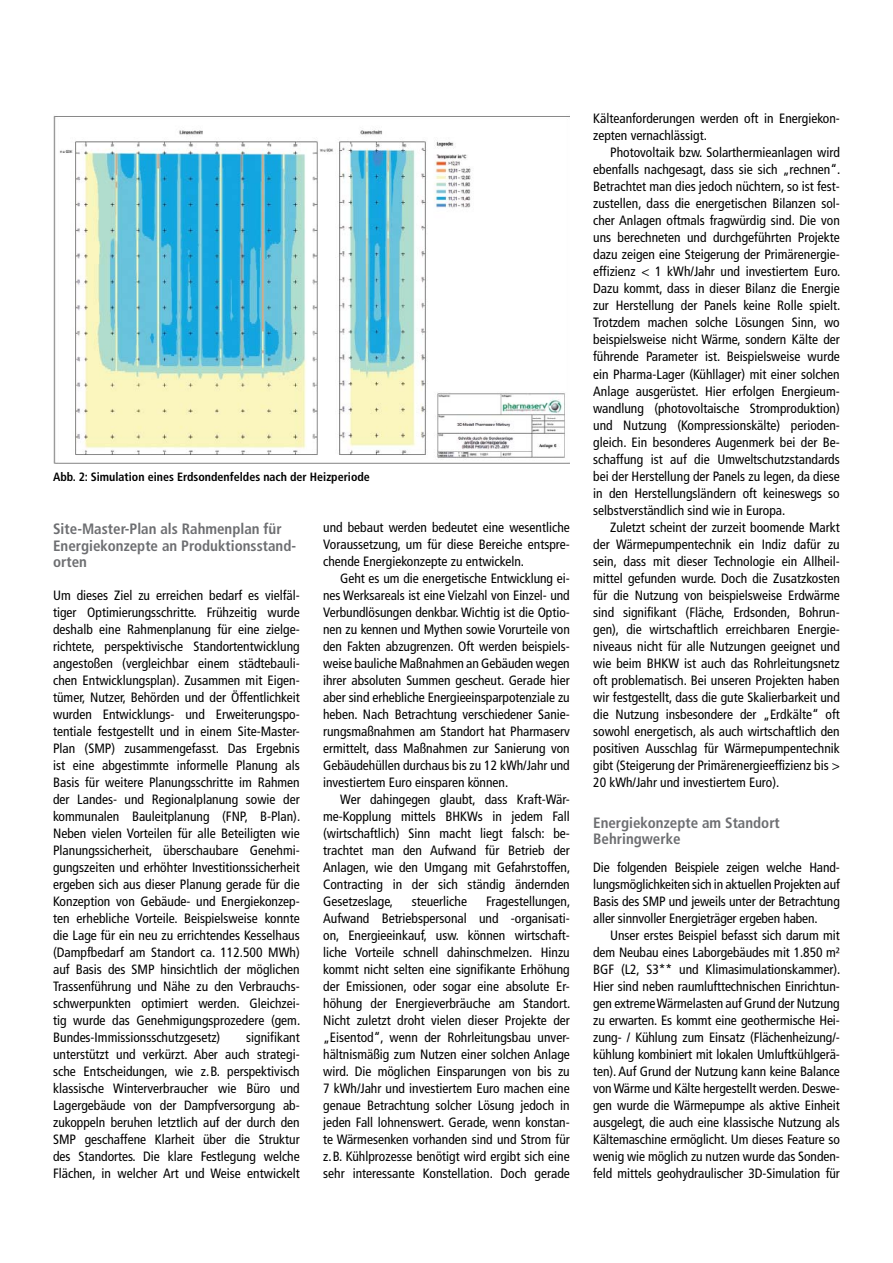
<style>
.page{position:relative;width:893px;height:1263px;background:#fff}
.page>*{position:absolute;margin:0;border:0;box-sizing:border-box;transform-origin:0 0}
.t1{font:700 condensed 15px/16.5px "Frutiger LT Com";color:#6d6e71}
.t2{font:condensed 13.5px/17px "Frutiger LT Com";color:#000;text-align:justify}
.t3{font:700 condensed 12px "Frutiger LT Com";color:#000}
</style>
<div class="page">
<img style="left:53px;top:116px;width:517px;height:347px">
<p class="t3" style="left:53px;top:470px;width:318px">Abb. 2: Simulation eines Erdsondenfeldes nach der Heizperiode</p>
<p class="t1" style="left:53px;top:521px;width:244px">Site-Master-Plan als Rahmenplan für<br>Energiekonzepte an Produktionsstand&shy;orten</p>
<p class="t2" style="left:53px;top:586px;width:249px">Um dieses Ziel zu erreichen bedarf es vielfäl&shy;tiger Optimierungsschritte. Frühzeitig wurde deshalb eine Rahmenplanung für eine zielge&shy;richtete, perspektivische Standortentwicklung angestoßen (vergleichbar einem städtebauli&shy;chen Entwicklungsplan). Zusammen mit Eigen&shy;tümer, Nutzer, Behörden und der Öffentlichkeit wurden Entwicklungs- und Erweiterungspo&shy;tentiale festgestellt und in einem Site-Master-Plan (SMP) zusammengefasst. Das Ergebnis ist eine abgestimmte informelle Planung als Basis für weitere Planungsschritte im Rahmen der Landes- und Regionalplanung sowie der kommunalen Bauleitplanung (FNP, B-Plan).<br>Neben vielen Vorteilen für alle Beteiligten wie Planungssicherheit, überschaubare Genehmi&shy;gungszeiten und erhöhter Investitionssicherheit ergeben sich aus dieser Planung gerade für die Konzeption von Gebäude- und Energiekonzep&shy;ten erhebliche Vorteile. Beispielsweise konnte die Lage für ein neu zu errichtendes Kesselhaus (Dampfbedarf am Standort ca. 112.500 MWh) auf Basis des SMP hinsichtlich der möglichen Trassenführung und Nähe zu den Verbrauchs&shy;schwerpunkten optimiert werden. Gleichzei&shy;tig wurde das Genehmigungsprozedere (gem.<br>Bundes-Immissionsschutzgesetz)</p>
<p class="t2" style="left:53px;top:1029px;width:248px;text-indent:193px">signifikant unterstützt und verkürzt. Aber auch strategi&shy;sche Entscheidungen, wie z.B. perspektivisch klassische Winterverbraucher wie Büro und Lagergebäude von der Dampfversorgung ab&shy;zukoppeln beruhen letztlich auf der durch den SMP geschaffene Klarheit über die Struktur des Standortes. Die klare Festlegung welche Flächen, in welcher Art und Weise entwickelt</p>
<p class="t2" style="left:323px;top:519px;width:248px">und bebaut werden bedeutet eine wesentliche Voraussetzung, um für diese Bereiche entspre&shy;chende Energiekonzepte zu entwickeln.</p>
<p class="t2" style="left:323px;top:570px;width:248px;text-indent:17px">Geht es um die energetische Entwicklung ei&shy;nes Werksareals ist eine Vielzahl von Einzel- und Verbundlösungen denkbar. Wichtig ist die Optio&shy;nen zu kennen und Mythen sowie Vorurteile von den Fakten abzugrenzen. Oft werden beispiels&shy;weise bauliche Maßnahmen an Gebäuden wegen ihrer absoluten Summen gescheut. Gerade hier aber sind erhebliche Energieeinsparpotenziale zu heben. Nach Betrachtung verschiedener Sanie&shy;rungsmaßnahmen am Standort hat Pharmaserv ermittelt, dass Maßnahmen zur Sanierung von Gebäudehüllen durchaus bis zu 12 kWh/Jahr und investiertem Euro einsparen können.</p>
<p class="t2" style="left:323px;top:791px;width:249px;text-indent:17px">Wer dahingegen glaubt, dass Kraft-Wär&shy;me-Kopplung mittels BHKWs in jedem Fall (wirtschaftlich) Sinn macht liegt falsch: be&shy;trachtet man den Aufwand für Betrieb der Anlagen, wie den Umgang mit Gefahrstoffen, Contracting in der sich ständig ändernden Gesetzeslage,</p>
<p class="t2" style="left:323px;top:893px;width:249px;text-indent:163px">Fragestellungen, Aufwand Betriebspersonal und -organisati&shy;on, Energieeinkauf, usw. können wirtschaft&shy;liche Vorteile schnell dahinschmelzen. Hinzu kommt nicht selten eine signifikante Erhöhung der Emissionen, oder sogar eine absolute Er&shy;höhung der Energieverbräuche am Standort.<br>Nicht zuletzt droht vielen dieser Projekte der „Eisentod“, wenn der Rohrleitungsbau unver&shy;hältnismäßig zum Nutzen einer solchen Anlage wird. Die möglichen Einsparungen von bis zu 7 kWh/Jahr und investiertem Euro machen eine genaue Betrachtung solcher Lösung jedoch in jeden Fall lohnenswert. Gerade, wenn konstan&shy;te Wärmesenken vorhanden sind und Strom für z.B. Kühlprozesse benötigt wird ergibt sich eine sehr interessante Konstellation. Doch gerade</p>
<p class="t2" style="left:412px;top:893px;width:57px">steuerliche</p>
<p class="t2" style="left:593px;top:110px;width:248px">Kälteanforderungen werden oft in Energiekon&shy;zepten vernachlässigt.</p>
<p class="t2" style="left:593px;top:144px;width:249px;text-indent:17px">Photovoltaik bzw. Solarthermieanlagen wird ebenfalls nachgesagt, dass sie sich „rechnen“.<br>Betrachtet man dies jedoch nüchtern, so ist fest&shy;zustellen, dass die energetischen Bilanzen sol&shy;cher Anlagen oftmals fragwürdig sind. Die von uns berechneten und durchgeführten Projekte dazu zeigen eine Steigerung der Primärenergie&shy;effizienz &lt; 1 kWh/Jahr und investiertem Euro.<br>Dazu kommt, dass in dieser Bilanz die Energie zur Herstellung der Panels keine Rolle spielt.<br>Trotzdem machen solche Lösungen Sinn, wo beispielsweise nicht Wärme, sondern Kälte der führende Parameter ist. Beispielsweise wurde ein Pharma-Lager (Kühllager) mit einer solchen Anlage ausgerüstet. Hier erfolgen Energieum&shy;wandlung (photovoltaische Stromproduktion) und Nutzung (Kompressionskälte) perioden&shy;gleich. Ein besonderes Augenmerk bei der Be&shy;schaffung ist auf die Umweltschutzstandards bei der Herstellung der Panels zu legen, da diese in den Herstellungsländern oft keineswegs so selbstverständlich sind wie in Europa.</p>
<p class="t2" style="left:593px;top:518px;width:248px;text-indent:17px">Zuletzt scheint der zurzeit boomende Markt der Wärmepumpentechnik ein Indiz dafür zu sein, dass mit dieser Technologie ein Allheil&shy;mittel gefunden wurde. Doch die Zusatzkosten für die Nutzung von beispielsweise Erdwärme sind signifikant (Fläche, Erdsonden, Bohrun&shy;gen), die wirtschaftlich erreichbaren Energie&shy;niveaus nicht für alle Nutzungen geeignet und wie beim BHKW ist auch das Rohrleitungsnetz oft problematisch. Bei unseren Projekten haben wir festgestellt, dass die gute Skalierbarkeit und die Nutzung insbesondere der „Erdkälte“ oft sowohl energetisch, als auch wirtschaftlich den positiven Ausschlag für Wärmepumpentechnik gibt (Steigerung der Primärenergieeffizienz bis &gt; 20 kWh/Jahr und investiertem Euro).</p>
<p class="t1" style="left:593px;top:814px;width:188px">Energiekonzepte am Standort<br>Behringwerke</p>
<p class="t2" style="left:593px;top:859px;width:248px">Die folgenden Beispiele zeigen welche Hand&shy;lungsmöglichkeiten sich in aktuellen Projekten auf Basis des SMP und jeweils unter der Betrachtung aller sinnvoller Energieträger ergeben haben.</p>
<p class="t2" style="left:593px;top:927px;width:249px;text-indent:17px">Unser erstes Beispiel befasst sich darum mit dem Neubau eines Laborgebäudes mit 1.850 m²<br>BGF (L2, S3** und Klimasimulationskammer).<br>Hier sind neben raumlufttechnischen Einrichtun&shy;gen extreme Wärmelasten auf Grund der Nutzung zu erwarten. Es kommt eine geothermische Hei&shy;zung- / Kühlung zum Einsatz (Flächenheizung/- kühlung kombiniert mit lokalen Umluftkühlgerä&shy;ten). Auf Grund der Nutzung kann keine Balance von Wärme und Kälte hergestellt werden. Deswe&shy;gen wurde die Wärmepumpe als aktive Einheit ausgelegt, die auch eine klassische Nutzung als Kältemaschine ermöglicht. Um dieses Feature so wenig wie möglich zu nutzen wurde das Sonden&shy;feld mittels geohydraulischer 3D-Simulation für</p>
</div>
